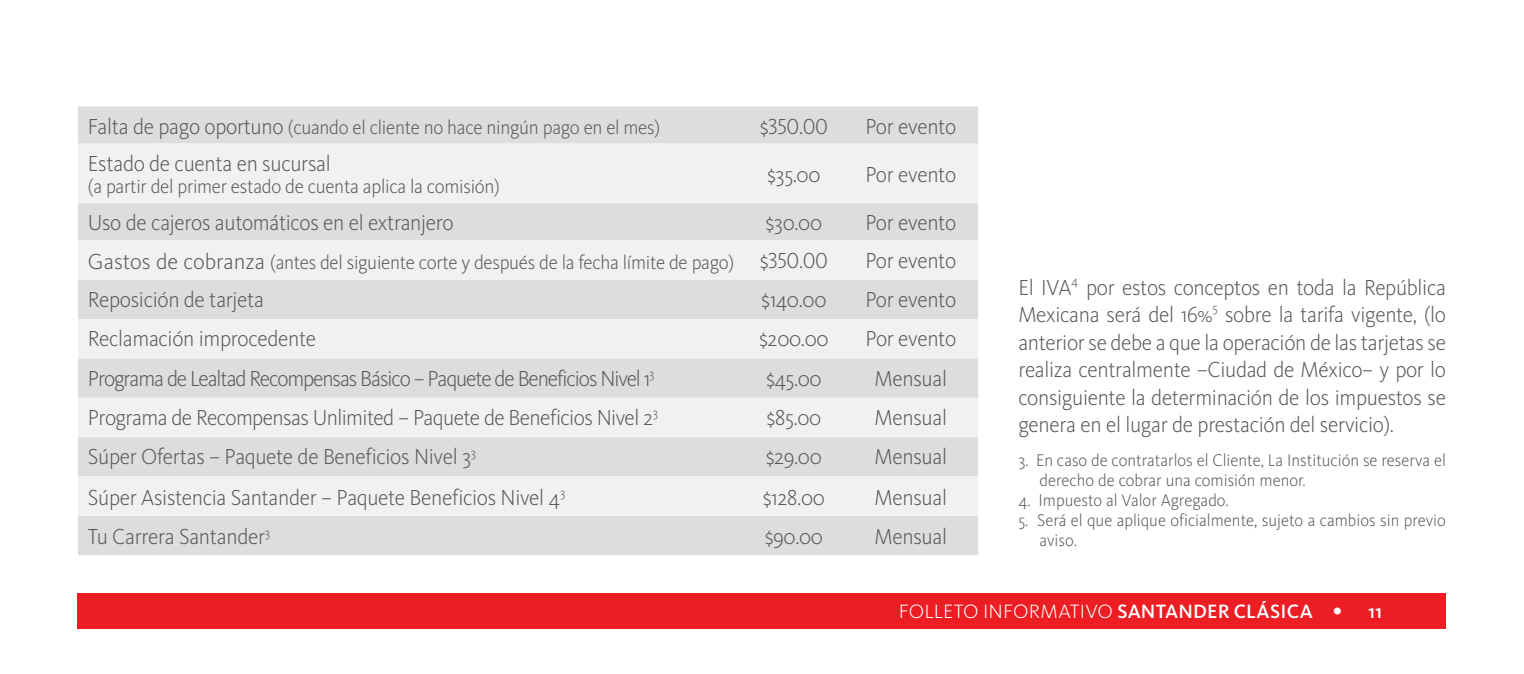
<style>
.page{position:relative;width:1524px;height:674px;background:#fff}
.page>*{position:absolute;margin:0;border:0;box-sizing:border-box;transform-origin:0 0}
.t1{font:300 22.5px/27.5px "Kievit OT";letter-spacing:-.015em;color:#58595b;text-align:justify;scale:.96 1}
.t2{font:300 22.5px "Kievit OT";letter-spacing:-.05em;color:#58595b;scale:.96 1}
.t3{font:300 20px "Kievit OT";letter-spacing:-.015em;color:#58595b;scale:.96 1}
.t4{font:300 20px "Kievit OT";letter-spacing:.005em;color:#fff}
.t5{font:500 20px "Kievit OT";color:#fff}
.t6{font:300 17.5px/20px "Kievit OT";color:#58595b;scale:.96 1}
.s1{font-size:22.5px}
.s2{font-weight:500}
.s3{font-family:"Frutiger";font-weight:900}
</style>
<div class="page">
<div style="left:78px;top:593px;width:1368px;height:35px;background:#ed1d24"></div>
<div style="left:78px;top:106px;width:900px;height:449px;background:#dcddde"></div>
<svg style="left:78px;top:143px;width:900px;height:372px;fill:#f1f1f2"></svg>
<p class="t3" style="left:88px;top:115px;width:597px"><span class="s1">Falta de pago oportuno</span> (cuando el cliente no hace ningún pago en el mes)</p>
<p class="t1" style="left:759px;top:112px;width:73px">$350.00</p>
<p class="t1" style="left:865px;top:112px;width:96px">Por evento</p>
<p class="t1" style="left:88px;top:149px;width:254px">Estado de cuenta en sucursal</p>
<p class="t3" style="left:88px;top:174px;width:431px">(a partir del primer estado de cuenta aplica la comisión)</p>
<p class="t1" style="left:767px;top:160px;width:57px">$35.00</p>
<p class="t1" style="left:865px;top:160px;width:96px">Por evento</p>
<p class="t1" style="left:88px;top:209px;width:382px">Uso de cajeros automáticos en el extranjero</p>
<p class="t1" style="left:765px;top:209px;width:60px">$30.00</p>
<p class="t1" style="left:865px;top:209px;width:96px">Por evento</p>
<p class="t3" style="left:88px;top:250px;width:772px"><span class="s1">Gastos de cobranza</span> (antes del siguiente corte y después de la fecha límite de pago) <span class="s1">$350.00</span></p>
<p class="t1" style="left:865px;top:246px;width:96px">Por evento</p>
<p class="t1" style="left:88px;top:285px;width:185px">Reposición de tarjeta</p>
<p class="t1" style="left:761px;top:285px;width:69px">$140.00</p>
<p class="t1" style="left:865px;top:285px;width:96px">Por evento</p>
<p class="t1" style="left:88px;top:324px;width:239px">Reclamación improcedente</p>
<p class="t1" style="left:759px;top:324px;width:74px">$200.00</p>
<p class="t1" style="left:865px;top:324px;width:96px">Por evento</p>
<p class="t2" style="left:88px;top:364px;width:592px">Programa de Lealtad Recompensas Básico – Paquete de Beneficios Nivel 1<sup>3</sup></p>
<p class="t1" style="left:766px;top:364px;width:60px">$45.00</p>
<p class="t1" style="left:874px;top:364px;width:77px">Mensual</p>
<p class="t1" style="left:88px;top:403px;width:595px">Programa de Recompensas Unlimited – Paquete de Beneficios Nivel 2<sup>3</sup></p>
<p class="t1" style="left:766px;top:403px;width:59px">$85.00</p>
<p class="t1" style="left:874px;top:403px;width:77px">Mensual</p>
<p class="t1" style="left:88px;top:442px;width:406px">Súper Ofertas – Paquete de Beneficios Nivel 3<sup>3</sup></p>
<p class="t1" style="left:766px;top:442px;width:60px">$29.00</p>
<p class="t1" style="left:874px;top:442px;width:77px">Mensual</p>
<p class="t1" style="left:88px;top:483px;width:499px">Súper Asistencia Santander – Paquete Beneficios Nivel 4<sup>3</sup></p>
<p class="t1" style="left:763px;top:483px;width:66px">$128.00</p>
<p class="t1" style="left:874px;top:483px;width:77px">Mensual</p>
<p class="t1" style="left:88px;top:522px;width:191px">Tu Carrera Santander<sup>3</sup></p>
<p class="t1" style="left:765px;top:522px;width:62px">$90.00</p>
<p class="t1" style="left:874px;top:522px;width:77px">Mensual</p>
<p class="t1" style="left:1018px;top:273px;width:447px">El IVA<sup>4</sup> por estos conceptos en toda la República Mexicana será del 16%<sup>5</sup> sobre la tarifa vigente, (lo anterior se debe a que la operación de las tarjetas se realiza centralmente –Ciudad de México– y por lo consiguiente la determinación de los impuestos se genera en el lugar de prestación del servicio).</p>
<p class="t6" style="left:1039px;top:450px;width:425px;text-indent:-21px">3. En caso de contratarlos el Cliente, La Institución se reserva el derecho de cobrar una comisión menor.</p>
<p class="t6" style="left:1018px;top:490px;width:220px">4. Impuesto al Valor Agregado.</p>
<p class="t6" style="left:1039px;top:510px;width:425px;text-indent:-21px">5. Será el que aplique oficialmente, sujeto a cambios sin previo aviso.</p>
<p class="t4" style="left:899px;top:598px;width:445px">FOLLETO INFORMATIVO <span class="s2">SANTANDER CLÁSICA</span> <span class="s3">•</span></p>
<p class="t5" style="left:1368px;top:598px;width:16px">11</p>
</div>
